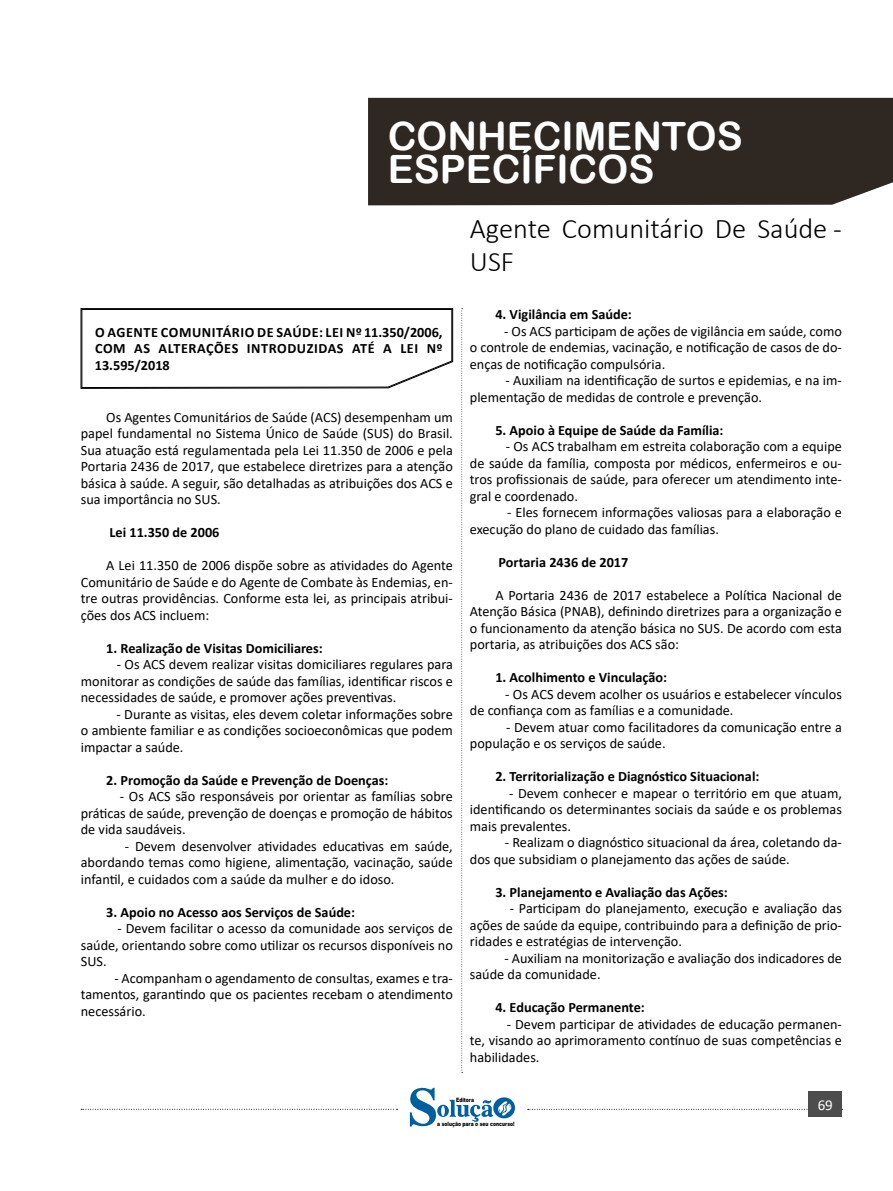
<style>
.page{position:relative;width:893px;height:1191px;background:#fff}
.page>*{position:absolute;margin:0;border:0;box-sizing:border-box;transform-origin:0 0}
.t1{font:39px/33px "Arial Rounded MT Bold";color:#fff}
.t2{font:300 28.5px/33px "Calibri";color:#000}
.t3{font:15px "Calibri";color:#fff}
.TEXTO_BASE{font:14.25px/16.5px "Calibri";color:#000;text-align:justify}
.TEXTO_BASE-2{font:700 14.25px "Calibri";color:#000}
.CAIXINHAS{font:700 14.25px/16.5px "Calibri";letter-spacing:.03em;color:#000;text-align:justify}
.t4{font:900 6px "Arial";color:#000;scale:.76 1}
</style>
<div class="page">
<svg style="left:461px;top:308px;width:2px;height:765px"></svg>
<div style="left:368px;top:98px;width:525px;height:107px;background:#2f2722"></div>
<div style="left:388px;top:122px;width:489px;height:61px;background:#2f2722"></div>
<svg style="left:81px;top:1108px;width:316px;height:1px"></svg>
<svg style="left:528px;top:1109px;width:315px;height:1px"></svg>
<div style="left:809px;top:1091px;width:33px;height:26px;background:#4d4d4d"></div>
<svg style="left:410px;top:1087px;width:105px;height:40px"></svg>
<svg style="left:81px;top:308px;width:372px;height:81px"></svg>
<h1 class="t1" style="left:388px;top:119px;width:357px">CONHECIMENTOS<br>ESPECÍFICOS</h1>
<p class="CAIXINHAS" style="left:95px;top:324px;width:349px">O AGENTE COMUNITÁRIO DE SAÚDE: LEI Nº 11.350/2006, COM AS ALTERAÇÕES INTRODUZIDAS ATÉ A LEI Nº 13.595/2018</p>
<p class="TEXTO_BASE" style="left:81px;top:408px;width:374px;text-indent:26px">Os Agentes Comunitários de Saúde (ACS) desempenham um papel fundamental no Sistema Único de Saúde (SUS) do Brasil.<br>Sua atuação está regulamentada pela Lei 11.350 de 2006 e pela Portaria 2436 de 2017, que estabelece diretrizes para a atenção básica à saúde. A seguir, são detalhadas as atribuições dos ACS e sua importância no SUS.</p>
<p class="TEXTO_BASE-2" style="left:110px;top:522px;width:112px">Lei 11.350 de 2006</p>
<p class="TEXTO_BASE" style="left:81px;top:557px;width:374px;text-indent:26px">A Lei 11.350 de 2006 dispõe sobre as atividades do Agente Comunitário de Saúde e do Agente de Combate às Endemias, en&shy;tre outras providências. Conforme esta lei, as principais atribui&shy;ções dos ACS incluem:</p>
<p class="TEXTO_BASE-2" style="left:106px;top:638px;width:218px">1. Realização de Visitas Domiciliares:</p>
<p class="TEXTO_BASE" style="left:81px;top:656px;width:374px;text-indent:36px">- Os ACS devem realizar visitas domiciliares regulares para monitorar as condições de saúde das famílias, identificar riscos e necessidades de saúde, e promover ações preventivas.</p>
<p class="TEXTO_BASE" style="left:81px;top:705px;width:374px;text-indent:36px">- Durante as visitas, eles devem coletar informações sobre o ambiente familiar e as condições socioeconômicas que podem impactar a saúde.</p>
<p class="TEXTO_BASE-2" style="left:106px;top:770px;width:284px">2. Promoção da Saúde e Prevenção de Doenças:</p>
<p class="TEXTO_BASE" style="left:81px;top:788px;width:374px;text-indent:39px">- Os ACS são responsáveis por orientar as famílias sobre práticas de saúde, prevenção de doenças e promoção de hábitos de vida saudáveis.</p>
<p class="TEXTO_BASE" style="left:81px;top:837px;width:374px;text-indent:44px">- Devem desenvolver atividades educativas em saúde, abordando temas como higiene, alimentação, vacinação, saúde infantil, e cuidados com a saúde da mulher e do idoso.</p>
<p class="TEXTO_BASE-2" style="left:106px;top:902px;width:250px">3. Apoio no Acesso aos Serviços de Saúde:</p>
<p class="TEXTO_BASE" style="left:81px;top:920px;width:374px;text-indent:37px">- Devem facilitar o acesso da comunidade aos serviços de saúde, orientando sobre como utilizar os recursos disponíveis no SUS.</p>
<p class="TEXTO_BASE" style="left:81px;top:969px;width:374px;text-indent:34px">- Acompanham o agendamento de consultas, exames e tra&shy;tamentos, garantindo que os pacientes recebam o atendimento necessário.</p>
<h2 class="t2" style="left:470px;top:212px;width:374px">Agente Comunitário De Saúde -<br>USF</h2>
<p class="TEXTO_BASE-2" style="left:495px;top:304px;width:138px">4. Vigilância em Saúde:</p>
<p class="TEXTO_BASE" style="left:470px;top:322px;width:374px;text-indent:34px">- Os ACS participam de ações de vigilância em saúde, como o controle de endemias, vacinação, e notificação de casos de do&shy;enças de notificação compulsória.</p>
<p class="TEXTO_BASE" style="left:470px;top:372px;width:374px;text-indent:36px">- Auxiliam na identificação de surtos e epidemias, e na im&shy;plementação de medidas de controle e prevenção.</p>
<p class="TEXTO_BASE-2" style="left:495px;top:420px;width:230px">5. Apoio à Equipe de Saúde da Família:</p>
<p class="TEXTO_BASE" style="left:470px;top:438px;width:374px;text-indent:36px">- Os ACS trabalham em estreita colaboração com a equipe de saúde da família, composta por médicos, enfermeiros e ou&shy;tros profissionais de saúde, para oferecer um atendimento inte&shy;gral e coordenado.</p>
<p class="TEXTO_BASE" style="left:470px;top:504px;width:374px;text-indent:37px">- Eles fornecem informações valiosas para a elaboração e execução do plano de cuidado das famílias.</p>
<p class="TEXTO_BASE-2" style="left:499px;top:552px;width:131px">Portaria 2436 de 2017</p>
<p class="TEXTO_BASE" style="left:470px;top:586px;width:374px;text-indent:26px">A Portaria 2436 de 2017 estabelece a Política Nacional de Atenção Básica (PNAB), definindo diretrizes para a organização e o funcionamento da atenção básica no SUS. De acordo com esta portaria, as atribuições dos ACS são:</p>
<p class="TEXTO_BASE-2" style="left:495px;top:667px;width:173px">1. Acolhimento e Vinculação:</p>
<p class="TEXTO_BASE" style="left:470px;top:685px;width:374px;text-indent:35px">- Os ACS devem acolher os usuários e estabelecer vínculos de confiança com as famílias e a comunidade.</p>
<p class="TEXTO_BASE" style="left:470px;top:718px;width:374px;text-indent:36px">- Devem atuar como facilitadores da comunicação entre a população e os serviços de saúde.</p>
<p class="TEXTO_BASE-2" style="left:495px;top:766px;width:266px">2. Territorialização e Diagnóstico Situacional:</p>
<p class="TEXTO_BASE" style="left:470px;top:784px;width:374px;text-indent:39px">- Devem conhecer e mapear o território em que atuam, identificando os determinantes sociais da saúde e os problemas mais prevalentes.</p>
<p class="TEXTO_BASE" style="left:470px;top:834px;width:374px;text-indent:35px">- Realizam o diagnóstico situacional da área, coletando da&shy;dos que subsidiam o planejamento das ações de saúde.</p>
<p class="TEXTO_BASE-2" style="left:495px;top:882px;width:234px">3. Planejamento e Avaliação das Ações:</p>
<p class="TEXTO_BASE" style="left:470px;top:900px;width:374px;text-indent:40px">- Participam do planejamento, execução e avaliação das ações de saúde da equipe, contribuindo para a definição de prio&shy;ridades e estratégias de intervenção.</p>
<p class="TEXTO_BASE" style="left:470px;top:949px;width:374px;text-indent:35px">- Auxiliam na monitorização e avaliação dos indicadores de saúde da comunidade.</p>
<p class="TEXTO_BASE-2" style="left:495px;top:997px;width:151px">4. Educação Permanente:</p>
<p class="TEXTO_BASE" style="left:470px;top:1015px;width:374px;text-indent:37px">- Devem participar de atividades de educação permanen&shy;te, visando ao aprimoramento contínuo de suas competências e habilidades.</p>
<p class="t4" style="left:456px;top:1095px;width:25px">Editora</p>
<p class="t4" style="left:437px;top:1119px;width:103px">a solução para o seu concurso!</p>
<p class="t3" style="left:818px;top:1094px;width:16px">69</p>
</div>
